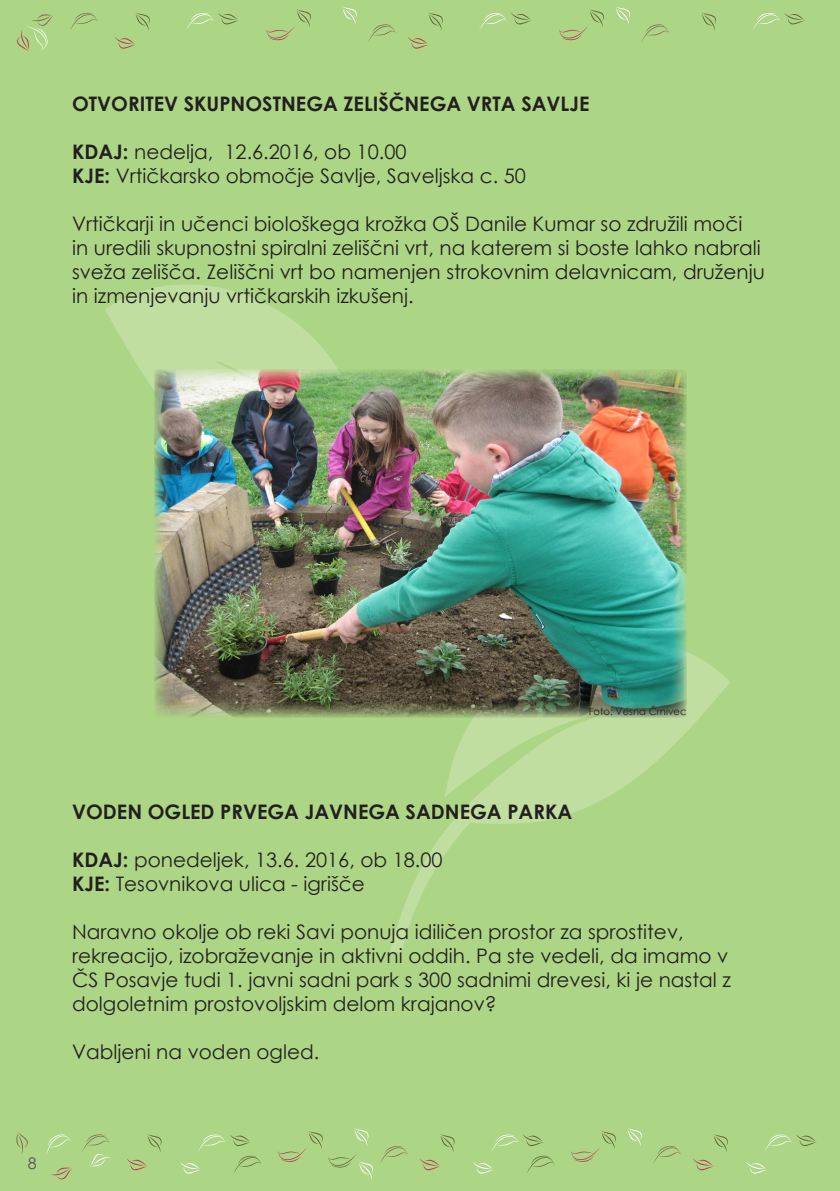
<style>
.page{position:relative;width:840px;height:1191px;background:#fff}
.page>*{position:absolute;margin:0;border:0;box-sizing:border-box;transform-origin:0 0}
.t1{font:20px/24px "Century Gothic";color:#231f20}
.t2{font:700 20px "Century Gothic";color:#231f20}
.t3{font:16px "Century Gothic";color:#515458}
.t4{font:10px "Century Gothic";color:#231f20}
.s1{font-weight:700}
</style>
<div class="page">
<div style="left:0;top:0;width:839px;height:1191px;background:#add586"></div>
<svg style="left:70px;top:13px;width:28px;height:17px"></svg>
<svg style="left:368px;top:24px;width:28px;height:18px"></svg>
<svg style="left:380px;top:1146px;width:28px;height:17px"></svg>
<svg style="left:641px;top:24px;width:28px;height:18px"></svg>
<svg style="left:653px;top:1146px;width:28px;height:17px"></svg>
<svg style="left:46px;top:1134px;width:25px;height:21px"></svg>
<svg style="left:746px;top:1162px;width:20px;height:11px"></svg>
<svg style="left:16px;top:1132px;width:12px;height:22px"></svg>
<svg style="left:115px;top:37px;width:20px;height:12px"></svg>
<svg style="left:126px;top:1158px;width:21px;height:12px"></svg>
<svg style="left:408px;top:37px;width:20px;height:12px"></svg>
<svg style="left:419px;top:1158px;width:21px;height:12px"></svg>
<svg style="left:693px;top:1158px;width:20px;height:12px"></svg>
<svg style="left:186px;top:13px;width:53px;height:17px"></svg>
<svg style="left:180px;top:1134px;width:82px;height:40px"></svg>
<svg style="left:479px;top:13px;width:52px;height:17px"></svg>
<svg style="left:473px;top:1134px;width:82px;height:40px"></svg>
<svg style="left:752px;top:13px;width:52px;height:17px"></svg>
<svg style="left:764px;top:1134px;width:52px;height:18px"></svg>
<svg style="left:342px;top:7px;width:14px;height:18px"></svg>
<svg style="left:616px;top:7px;width:13px;height:18px"></svg>
<svg style="left:627px;top:1128px;width:14px;height:18px"></svg>
<svg style="left:266px;top:9px;width:45px;height:31px"></svg>
<svg style="left:559px;top:9px;width:44px;height:31px"></svg>
<svg style="left:570px;top:1131px;width:45px;height:31px"></svg>
<svg style="left:82px;top:1134px;width:28px;height:32px"></svg>
<svg style="left:277px;top:1128px;width:96px;height:51px"></svg>
<svg style="left:17px;top:14px;width:36px;height:38px"></svg>
<svg style="left:51px;top:1167px;width:21px;height:12px"></svg>
<svg style="left:135px;top:13px;width:15px;height:17px"></svg>
<svg style="left:147px;top:1134px;width:14px;height:18px"></svg>
<svg style="left:428px;top:13px;width:14px;height:17px"></svg>
<svg style="left:440px;top:1134px;width:14px;height:18px"></svg>
<svg style="left:702px;top:13px;width:13px;height:17px"></svg>
<svg style="left:714px;top:1134px;width:13px;height:18px"></svg>
<svg style="left:388px;top:638px;width:342px;height:315px"></svg>
<svg style="left:105px;top:284px;width:233px;height:105px;fill:#c1dea1"></svg>
<img style="left:154px;top:369px;width:532px;height:348px">
<p class="t2" style="left:72px;top:89px;width:518px">OTVORITEV SKUPNOSTNEGA ZELIŠČNEGA VRTA SAVLJE</p>
<p class="t1" style="left:72px;top:139px;width:336px"><span class="s1">KDAJ:</span> nedelja, 12.6.2016, ob 10.00</p>
<p class="t1" style="left:72px;top:163px;width:455px"><span class="s1">KJE:</span> Vrtičkarsko območje Savlje, Saveljska c. 50</p>
<p class="t1" style="left:72px;top:211px;width:694px">Vrtičkarji in učenci biološkega krožka OŠ Danile Kumar so združili moči<br>in uredili skupnostni spiralni zeliščni vrt, na katerem si boste lahko nabrali sveža zelišča. Zeliščni vrt bo namenjen strokovnim delavnicam, druženju in izmenjevanju vrtičkarskih izkušenj.</p>
<p class="t4" style="left:588px;top:704px;width:99px">Foto: Vesna Črnivec</p>
<p class="t2" style="left:72px;top:796px;width:501px">VODEN OGLED PRVEGA JAVNEGA SADNEGA PARKA</p>
<p class="t1" style="left:72px;top:847px;width:372px"><span class="s1">KDAJ:</span> ponedeljek, 13.6. 2016, ob 18.00</p>
<p class="t1" style="left:72px;top:871px;width:294px"><span class="s1">KJE:</span> Tesovnikova ulica - igrišče</p>
<p class="t1" style="left:72px;top:919px;width:660px">Naravno okolje ob reki Savi ponuja idiličen prostor za sprostitev, rekreacijo, izobraževanje in aktivni oddih. Pa ste vedeli, da imamo v ČS Posavje tudi 1. javni sadni park s 300 sadnimi drevesi, ki je nastal z dolgoletnim prostovoljskim delom krajanov?</p>
<p class="t1" style="left:72px;top:1039px;width:248px">Vabljeni na voden ogled.</p>
<p class="t3" style="left:28px;top:1152px;width:10px">8</p>
</div>
